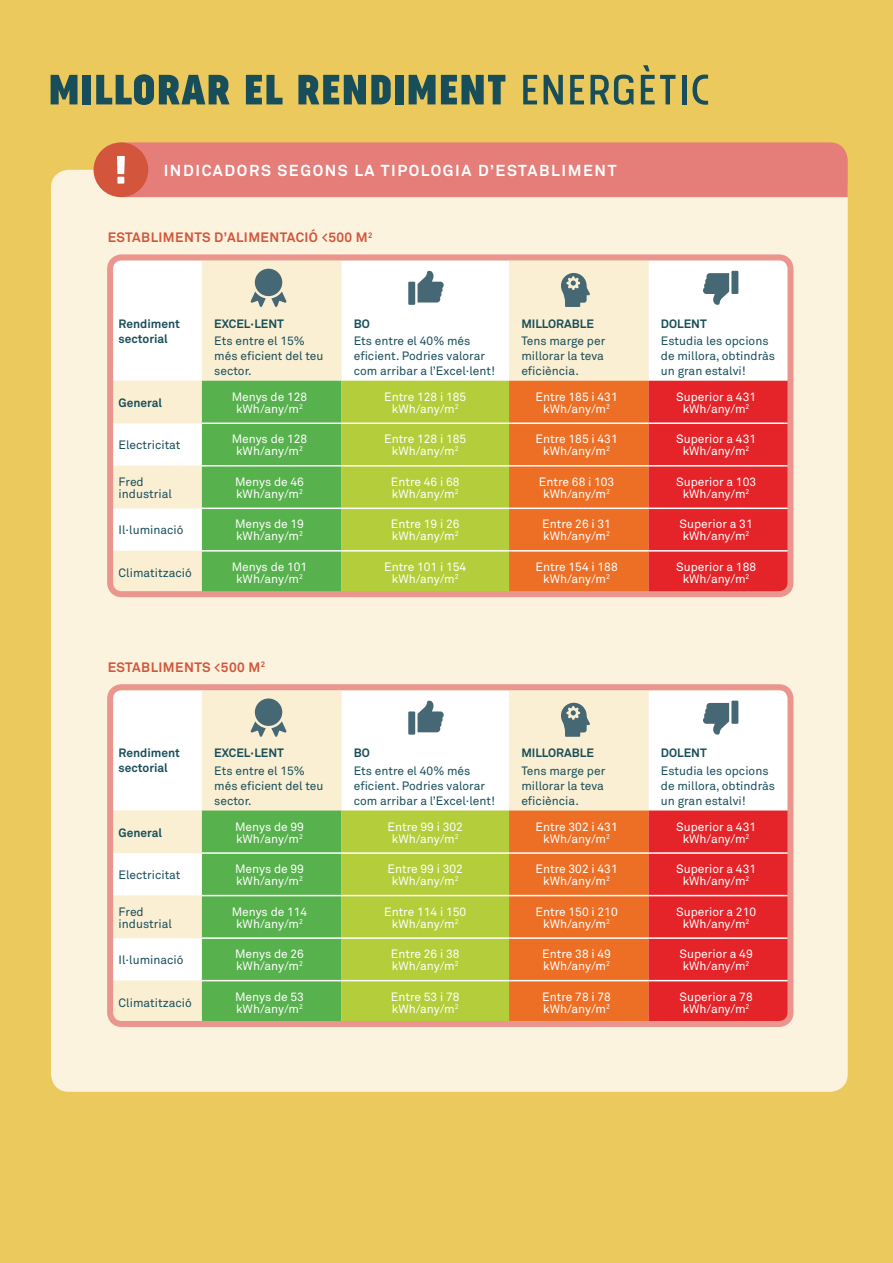
<style>
.page{position:relative;width:893px;height:1263px;background:#ecc95d}
.page>*{position:absolute;margin:0;border:0;box-sizing:border-box;transform-origin:0 0}
.t1{font:700 59.25px "Tolyer No 1";color:#174e5a}
.t2{font:700 15.75px "Akkurat Pro";letter-spacing:.1em;color:#fff}
.t3{font:700 13.5px "Akkurat Pro";letter-spacing:.03em;color:#d2553c}
.t4{font:12px/12px "Akkurat Pro";color:#fff;text-align:center}
.t5{font:12px/15px "Akkurat Pro";color:#174e5a}
.t6{font:700 12px/15px "Akkurat Pro";color:#174e5a}
.s1{font-weight:400}
</style>
<div class="page">
<div style="left:51px;top:170px;width:797px;height:922px;background:#fbf3de;border-radius:18px"></div>
<div style="left:94px;top:142px;width:54px;height:55px;background:#d2553c;border-radius:50%"></div>
<div style="left:117px;top:142px;width:731px;height:55px;background:#e57d79"></div>
<div style="left:648px;top:261px;width:138px;height:120px;background:#fff"></div>
<svg style="left:114px;top:261px;width:534px;height:329px;fill:#faefd3"></svg>
<svg style="left:202px;top:381px;width:584px;height:209px;background:#b78836"></svg>
<hr style="left:202px;top:422px;width:139px;height:2px;background:#fff">
<hr style="left:341px;top:422px;width:168px;height:2px;background:#fff">
<hr style="left:509px;top:422px;width:139px;height:2px;background:#fff">
<hr style="left:648px;top:422px;width:140px;height:2px;background:#fff">
<hr style="left:202px;top:465px;width:139px;height:1px;background:#fff">
<hr style="left:341px;top:465px;width:168px;height:1px;background:#fff">
<hr style="left:509px;top:465px;width:139px;height:1px;background:#fff">
<hr style="left:648px;top:465px;width:140px;height:1px;background:#fff">
<hr style="left:202px;top:508px;width:139px;height:1px;background:#fff">
<hr style="left:341px;top:508px;width:168px;height:1px;background:#fff">
<hr style="left:509px;top:508px;width:139px;height:1px;background:#fff">
<hr style="left:648px;top:508px;width:140px;height:1px;background:#fff">
<hr style="left:202px;top:550px;width:139px;height:2px;background:#fff">
<hr style="left:341px;top:550px;width:168px;height:2px;background:#fff">
<hr style="left:509px;top:550px;width:139px;height:2px;background:#fff">
<hr style="left:648px;top:550px;width:140px;height:2px;background:#fff">
<svg style="left:250px;top:269px;width:37px;height:38px"></svg>
<div style="left:107px;top:254px;width:686px;height:343px;border:6px solid #ea968f;border-radius:12px"></div>
<svg style="left:408px;top:271px;width:37px;height:34px"></svg>
<svg style="left:702px;top:271px;width:36px;height:34px"></svg>
<svg style="left:561px;top:273px;width:29px;height:34px"></svg>
<div style="left:649px;top:691px;width:137px;height:119px;background:#fff"></div>
<svg style="left:114px;top:691px;width:534px;height:329px;fill:#faefd3"></svg>
<svg style="left:202px;top:810px;width:584px;height:210px;background:#b78936"></svg>
<hr style="left:202px;top:852px;width:139px;height:2px;background:#fff">
<hr style="left:341px;top:852px;width:168px;height:2px;background:#fff">
<hr style="left:509px;top:852px;width:139px;height:2px;background:#fff">
<hr style="left:648px;top:852px;width:140px;height:2px;background:#fff">
<hr style="left:202px;top:895px;width:139px;height:1px;background:#fff">
<hr style="left:341px;top:895px;width:168px;height:1px;background:#fff">
<hr style="left:509px;top:895px;width:139px;height:1px;background:#fff">
<hr style="left:648px;top:895px;width:140px;height:1px;background:#fff">
<hr style="left:202px;top:937px;width:139px;height:2px;background:#fff">
<hr style="left:341px;top:937px;width:168px;height:2px;background:#fff">
<hr style="left:509px;top:937px;width:139px;height:2px;background:#fff">
<hr style="left:648px;top:937px;width:140px;height:2px;background:#fff">
<hr style="left:202px;top:980px;width:139px;height:1px;background:#fff">
<hr style="left:341px;top:980px;width:168px;height:1px;background:#fff">
<hr style="left:509px;top:980px;width:139px;height:1px;background:#fff">
<hr style="left:648px;top:980px;width:140px;height:1px;background:#fff">
<svg style="left:250px;top:698px;width:37px;height:39px"></svg>
<div style="left:107px;top:684px;width:686px;height:343px;border:6px solid #ea968f;border-radius:12px"></div>
<svg style="left:408px;top:700px;width:37px;height:35px"></svg>
<svg style="left:702px;top:701px;width:36px;height:34px"></svg>
<svg style="left:561px;top:703px;width:29px;height:34px"></svg>
<h1 class="t1" style="left:48px;top:56px;width:665px">millorar el rendiment <span class="s1">energètic</span></h1>
<h2 class="t2" style="left:164px;top:161px;width:454px">INDICADORS SEGONS LA TIPOLOGIA D’ESTABLIMENT</h2>
<p class="t3" style="left:108px;top:229px;width:266px">ESTABLIMENTS D’ALIMENTACIÓ &lt;500 M<sup>2</sup></p>
<p class="t6" style="left:119px;top:316px;width:63px">Rendiment sectorial</p>
<p class="t6" style="left:214px;top:316px;width:71px">EXCEL·LENT</p>
<p class="t5" style="left:214px;top:333px;width:111px">Ets entre el 15% més eficient del teu sector.</p>
<p class="t6" style="left:354px;top:316px;width:18px">BO</p>
<p class="t5" style="left:354px;top:333px;width:143px">Ets entre el 40% més eficient. Podries valorar com arribar a l’Excel·lent!</p>
<p class="t6" style="left:521px;top:316px;width:74px">MILLORABLE</p>
<p class="t5" style="left:521px;top:333px;width:85px;text-align:justify">Tens marge per millorar la teva eficiència.</p>
<p class="t6" style="left:661px;top:316px;width:47px">DOLENT</p>
<p class="t5" style="left:661px;top:333px;width:116px">Estudia les opcions de millora, obtindràs un gran estalvi!</p>
<p class="t6" style="left:119px;top:395px;width:45px">General</p>
<p class="t4" style="left:232px;top:391px;width:77px">Menys de 128 kWh/any/m<sup>2</sup></p>
<p class="t4" style="left:384px;top:391px;width:84px">Entre 128 i 185 kWh/any/m<sup>2</sup></p>
<p class="t4" style="left:536px;top:391px;width:84px">Entre 185 i 431 kWh/any/m<sup>2</sup></p>
<p class="t4" style="left:676px;top:391px;width:81px">Superior a 431 kWh/any/m<sup>2</sup></p>
<p class="t5" style="left:119px;top:438px;width:63px">Electricitat</p>
<p class="t4" style="left:232px;top:433px;width:77px">Menys de 128 kWh/any/m<sup>2</sup></p>
<p class="t4" style="left:384px;top:433px;width:84px">Entre 128 i 185 kWh/any/m<sup>2</sup></p>
<p class="t4" style="left:536px;top:433px;width:84px">Entre 185 i 431 kWh/any/m<sup>2</sup></p>
<p class="t4" style="left:676px;top:433px;width:81px">Superior a 431 kWh/any/m<sup>2</sup></p>
<p class="t5" style="left:119px;top:476px;width:55px;line-height:12px">Fred industrial</p>
<p class="t4" style="left:235px;top:476px;width:70px;text-align:left">Menys de 46 kWh/any/m<sup>2</sup></p>
<p class="t4" style="left:391px;top:476px;width:70px;text-align:left">Entre 46 i 68 kWh/any/m<sup>2</sup></p>
<p class="t4" style="left:539px;top:476px;width:77px">Entre 68 i 103 kWh/any/m<sup>2</sup></p>
<p class="t4" style="left:676px;top:476px;width:81px">Superior a 103 kWh/any/m<sup>2</sup></p>
<p class="t5" style="left:119px;top:523px;width:66px">Il·luminació</p>
<p class="t4" style="left:235px;top:518px;width:70px;text-align:left">Menys de 19 kWh/any/m<sup>2</sup></p>
<p class="t4" style="left:391px;top:518px;width:70px;text-align:left">Entre 19 i 26 kWh/any/m<sup>2</sup></p>
<p class="t4" style="left:542px;top:518px;width:70px;text-align:left">Entre 26 i 31 kWh/any/m<sup>2</sup></p>
<p class="t4" style="left:679px;top:518px;width:75px;text-align:left">Superior a 31 kWh/any/m<sup>2</sup></p>
<p class="t5" style="left:119px;top:565px;width:75px">Climatització</p>
<p class="t4" style="left:232px;top:561px;width:77px">Menys de 101 kWh/any/m<sup>2</sup></p>
<p class="t4" style="left:384px;top:561px;width:84px">Entre 101 i 154 kWh/any/m<sup>2</sup></p>
<p class="t4" style="left:536px;top:561px;width:84px">Entre 154 i 188 kWh/any/m<sup>2</sup></p>
<p class="t4" style="left:676px;top:561px;width:81px">Superior a 188 kWh/any/m<sup>2</sup></p>
<p class="t3" style="left:108px;top:659px;width:159px">ESTABLIMENTS &lt;500 M<sup>2</sup></p>
<p class="t6" style="left:119px;top:746px;width:63px">Rendiment sectorial</p>
<p class="t6" style="left:214px;top:746px;width:71px">EXCEL·LENT</p>
<p class="t5" style="left:214px;top:763px;width:111px">Ets entre el 15% més eficient del teu sector.</p>
<p class="t6" style="left:354px;top:746px;width:18px">BO</p>
<p class="t5" style="left:354px;top:763px;width:143px">Ets entre el 40% més eficient. Podries valorar com arribar a l’Excel·lent!</p>
<p class="t6" style="left:521px;top:746px;width:74px">MILLORABLE</p>
<p class="t5" style="left:521px;top:763px;width:85px;text-align:justify">Tens marge per millorar la teva eficiència.</p>
<p class="t6" style="left:661px;top:746px;width:47px">DOLENT</p>
<p class="t5" style="left:661px;top:763px;width:116px">Estudia les opcions de millora, obtindràs un gran estalvi!</p>
<p class="t6" style="left:119px;top:825px;width:45px">General</p>
<p class="t4" style="left:235px;top:821px;width:70px;text-align:left">Menys de 99 kWh/any/m<sup>2</sup></p>
<p class="t4" style="left:387px;top:821px;width:77px">Entre 99 i 302 kWh/any/m<sup>2</sup></p>
<p class="t4" style="left:536px;top:821px;width:84px">Entre 302 i 431 kWh/any/m<sup>2</sup></p>
<p class="t4" style="left:676px;top:821px;width:81px">Superior a 431 kWh/any/m<sup>2</sup></p>
<p class="t5" style="left:119px;top:868px;width:63px">Electricitat</p>
<p class="t4" style="left:235px;top:863px;width:70px;text-align:left">Menys de 99 kWh/any/m<sup>2</sup></p>
<p class="t4" style="left:387px;top:863px;width:77px">Entre 99 i 302 kWh/any/m<sup>2</sup></p>
<p class="t4" style="left:536px;top:863px;width:84px">Entre 302 i 431 kWh/any/m<sup>2</sup></p>
<p class="t4" style="left:676px;top:863px;width:81px">Superior a 431 kWh/any/m<sup>2</sup></p>
<p class="t5" style="left:119px;top:906px;width:55px;line-height:12px">Fred industrial</p>
<p class="t4" style="left:232px;top:906px;width:77px">Menys de 114 kWh/any/m<sup>2</sup></p>
<p class="t4" style="left:384px;top:906px;width:84px">Entre 114 i 150 kWh/any/m<sup>2</sup></p>
<p class="t4" style="left:536px;top:906px;width:84px">Entre 150 i 210 kWh/any/m<sup>2</sup></p>
<p class="t4" style="left:676px;top:906px;width:81px">Superior a 210 kWh/any/m<sup>2</sup></p>
<p class="t5" style="left:119px;top:953px;width:66px">Il·luminació</p>
<p class="t4" style="left:235px;top:948px;width:70px;text-align:left">Menys de 26 kWh/any/m<sup>2</sup></p>
<p class="t4" style="left:391px;top:948px;width:70px;text-align:left">Entre 26 i 38 kWh/any/m<sup>2</sup></p>
<p class="t4" style="left:542px;top:948px;width:70px;text-align:left">Entre 38 i 49 kWh/any/m<sup>2</sup></p>
<p class="t4" style="left:679px;top:948px;width:75px;text-align:left">Superior a 49 kWh/any/m<sup>2</sup></p>
<p class="t5" style="left:119px;top:995px;width:75px">Climatització</p>
<p class="t4" style="left:235px;top:991px;width:70px;text-align:left">Menys de 53 kWh/any/m<sup>2</sup></p>
<p class="t4" style="left:391px;top:991px;width:70px;text-align:left">Entre 53 i 78 kWh/any/m<sup>2</sup></p>
<p class="t4" style="left:542px;top:991px;width:70px;text-align:left">Entre 78 i 78 kWh/any/m<sup>2</sup></p>
<p class="t4" style="left:679px;top:991px;width:75px;text-align:left">Superior a 78 kWh/any/m<sup>2</sup></p>
</div>
